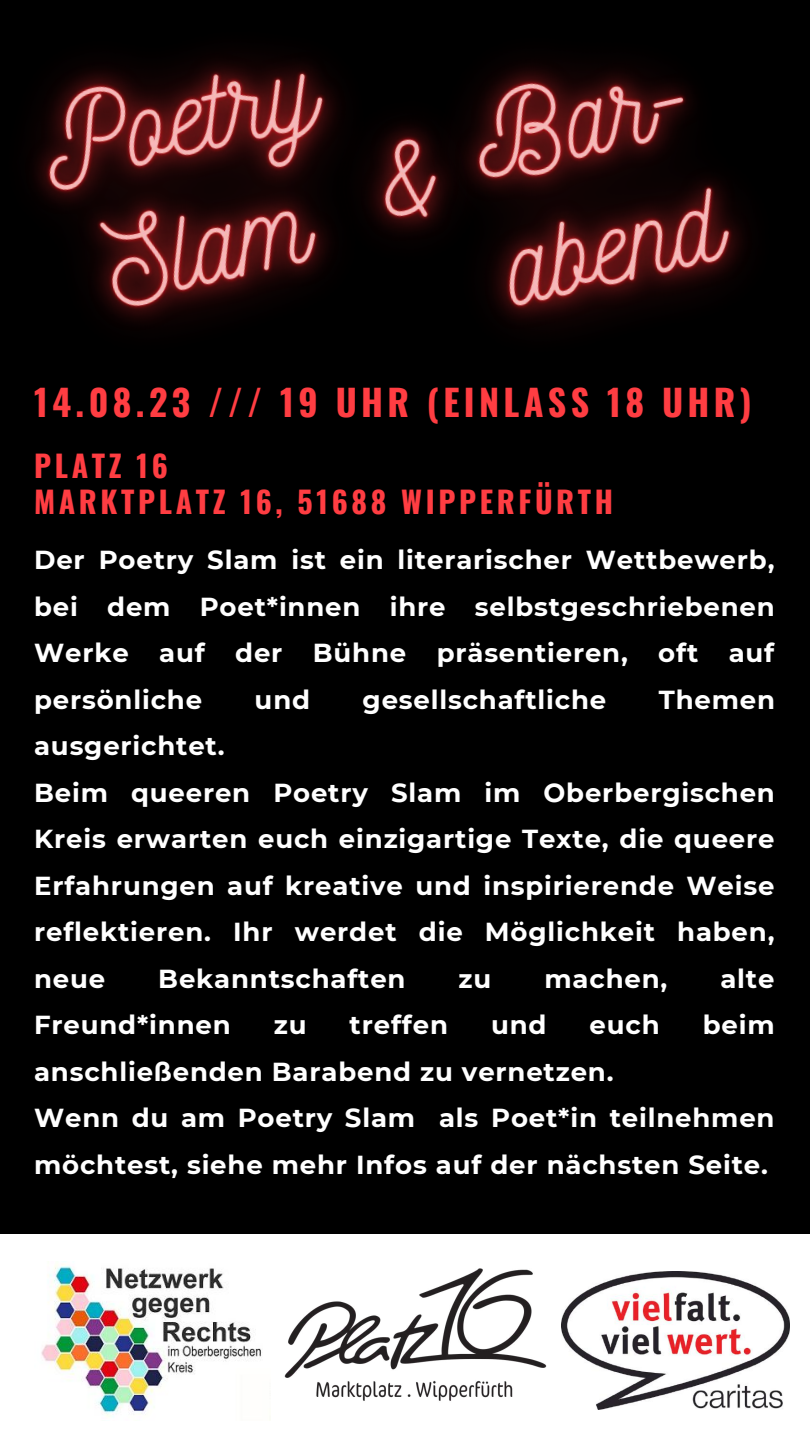
<style>
.page{position:relative;width:810px;height:1440px;background:#000}
.page>*{position:absolute;margin:0;border:0;box-sizing:border-box;transform-origin:0 0}
.t1{font:700 36px "Oswald";letter-spacing:.12em;color:#ff3d42}
.t2{font:700 30px/36px "Oswald";letter-spacing:.12em;color:#ff3d42}
.t3{font:700 26px/46.5px "Montserrat";letter-spacing:.03em;color:#fff}
</style>
<div class="page">
<div style="left:0;top:1235px;width:810px;height:205px;background:#fff"></div>
<img style="left:561px;top:1272px;width:228px;height:138px">
<img style="left:284px;top:1269px;width:263px;height:132px">
<img style="left:41px;top:1261px;width:220px;height:156px">
<img style="left:32px;top:61px;width:167px;height:265px">
<img style="left:199px;top:56px;width:101px;height:260px">
<img style="left:300px;top:60px;width:447px;height:267px">
<h1 class="t1" style="left:34px;top:374px;width:719px">14.08.23 /// 19 UHR (EINLASS 18 UHR)</h1>
<p class="t2" style="left:34px;top:446px;width:580px">PLATZ 16<br>MARKTPLATZ 16, 51688 WIPPERFÜRTH</p>
<p class="t3" style="left:34px;top:537px;width:742px;text-align:justify">Der Poetry Slam ist ein literarischer Wettbewerb, bei dem Poet*innen ihre selbstgeschriebenen Werke auf der Bühne präsentieren, oft auf persönliche</p>
<p class="t3" style="left:255px;top:676px;width:57px">und</p>
<p class="t3" style="left:363px;top:676px;width:245px">gesellschaftliche</p>
<p class="t3" style="left:659px;top:676px;width:118px">Themen</p>
<p class="t3" style="left:34px;top:723px;width:742px">ausgerichtet.<br>Beim queeren Poetry Slam im Oberbergischen Kreis erwarten euch einzigartige Texte, die queere Erfahrungen auf kreative und inspirierende Weise reflektieren. Ihr werdet die Möglichkeit haben, neue</p>
<p class="t3" style="left:158px;top:955px;width:249px">Bekanntschaften</p>
<p class="t3" style="left:459px;top:955px;width:34px">zu</p>
<p class="t3" style="left:545px;top:955px;width:124px">machen,</p>
<p class="t3" style="left:720px;top:955px;width:56px">alte</p>
<p class="t3" style="left:34px;top:1002px;width:198px">Freund*innen</p>
<p class="t3" style="left:274px;top:1002px;width:34px">zu</p>
<p class="t3" style="left:350px;top:1002px;width:100px">treffen</p>
<p class="t3" style="left:491px;top:1002px;width:57px">und</p>
<p class="t3" style="left:590px;top:1002px;width:72px">euch</p>
<p class="t3" style="left:703px;top:1002px;width:73px">beim</p>
<p class="t3" style="left:34px;top:1048px;width:742px">anschließenden Barabend zu vernetzen.<br>Wenn du am Poetry Slam als Poet*in teilnehmen möchtest, siehe mehr Infos auf der nächsten Seite.</p>
</div>
